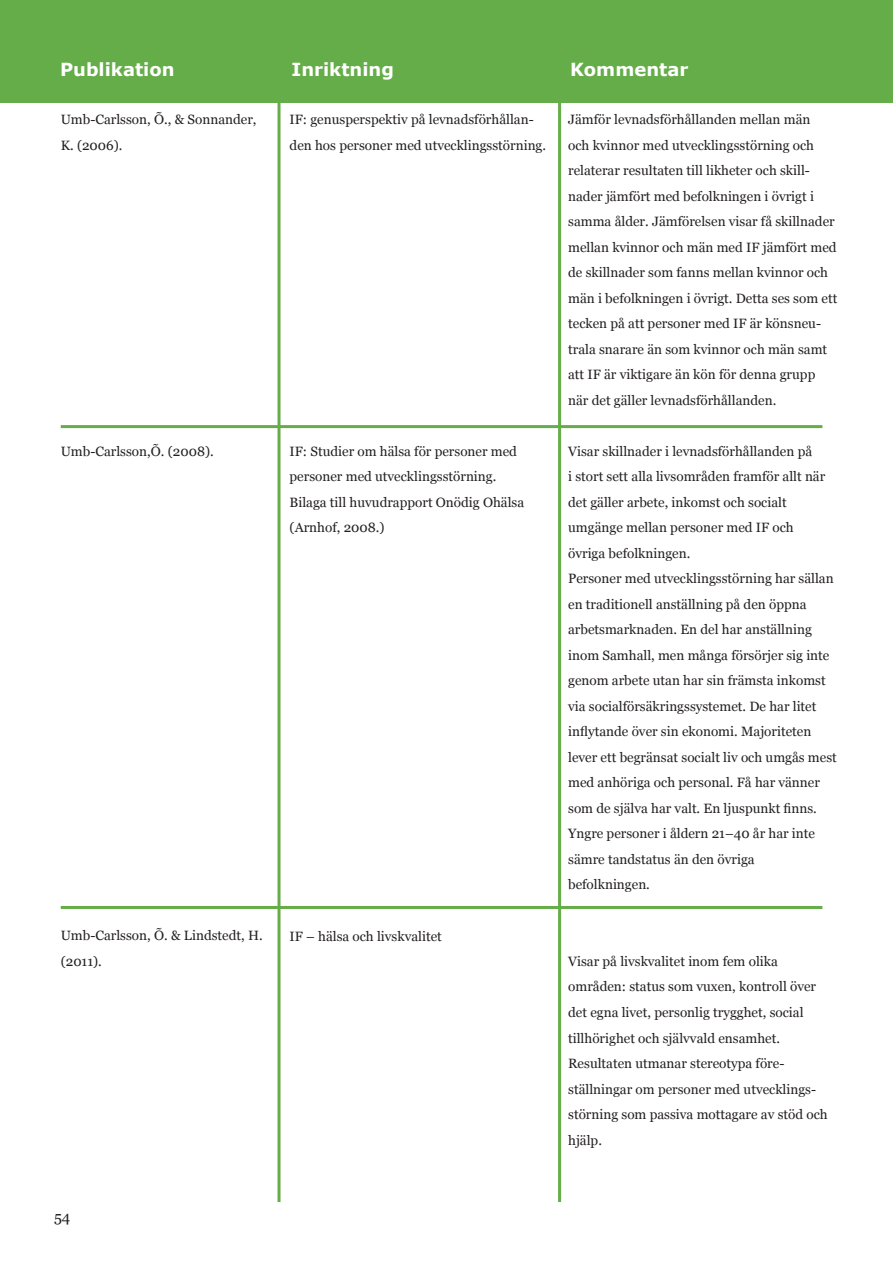
<style>
.page{position:relative;width:893px;height:1263px;background:#fff}
.page>*{position:absolute;margin:0;border:0;box-sizing:border-box;transform-origin:0 0}
.t1{font:700 18px "Verdana";color:#fff}
.t2{font:15px "Georgia";color:#231f20}
.t3{font:13.5px/25.5px "Georgia";color:#231f20}
</style>
<div class="page">
<div style="left:0;top:0;width:893px;height:102px;background:#65ad48"></div>
<hr style="left:278px;top:43px;width:2px;height:1159px;background:#65ad48">
<hr style="left:558px;top:43px;width:3px;height:1159px;background:#65ad48">
<hr style="left:61px;top:906px;width:761px;height:3px;background:#65ad48">
<hr style="left:61px;top:425px;width:761px;height:3px;background:#65ad48">
<h1 class="t1" style="left:60px;top:58px;width:116px">Publikation</h1>
<h1 class="t1" style="left:292px;top:58px;width:104px">Inriktning</h1>
<h1 class="t1" style="left:570px;top:58px;width:120px">Kommentar</h1>
<p class="t3" style="left:61px;top:106px;width:197px">Umb-Carlsson, Õ., &amp; Sonnander,<br>K. (2006).</p>
<p class="t3" style="left:61px;top:438px;width:155px">Umb-Carlsson,Õ. (2008).</p>
<p class="t3" style="left:290px;top:106px;width:258px">IF: genusperspektiv på levnadsförhållan&shy;den hos personer med utvecklingsstörning.</p>
<p class="t3" style="left:290px;top:438px;width:236px">IF: Studier om hälsa för personer med personer med utvecklingsstörning.<br>Bilaga till huvudrapport Onödig Ohälsa (Arnhof, 2008.)</p>
<p class="t3" style="left:568px;top:106px;width:271px">Jämför levnadsförhållanden mellan män<br>och kvinnor med utvecklingsstörning och relaterar resultaten till likheter och skill&shy;nader jämfört med befolkningen i övrigt i samma ålder. Jämförelsen visar få skillnader mellan kvinnor och män med IF jämfört med de skillnader som fanns mellan kvinnor och män i befolkningen i övrigt. Detta ses som ett tecken på att personer med IF är könsneu&shy;trala snarare än som kvinnor och män samt att IF är viktigare än kön för denna grupp när det gäller levnadsförhållanden.</p>
<p class="t3" style="left:568px;top:438px;width:270px">Visar skillnader i levnadsförhållanden på<br>i stort sett alla livsområden framför allt när det gäller arbete, inkomst och socialt umgänge mellan personer med IF och<br>övriga befolkningen.<br>Personer med utvecklingsstörning har sällan en traditionell anställning på den öppna arbetsmarknaden. En del har anställning inom Samhall, men många försörjer sig inte genom arbete utan har sin främsta inkomst via socialförsäkringssystemet. De har litet inflytande över sin ekonomi. Majoriteten lever ett begränsat socialt liv och umgås mest med anhöriga och personal. Få har vänner som de själva har valt. En ljuspunkt finns.<br>Yngre personer i åldern 21–40 år har inte sämre tandstatus än den övriga befolkningen.</p>
<p class="t3" style="left:61px;top:922px;width:203px">Umb-Carlsson, Õ. &amp; Lindstedt, H. (2011).</p>
<p class="t3" style="left:290px;top:922px;width:154px">IF – hälsa och livskvalitet</p>
<p class="t3" style="left:568px;top:948px;width:261px">Visar på livskvalitet inom fem olika områden: status som vuxen, kontroll över det egna livet, personlig trygghet, social tillhörighet och självvald ensamhet.<br>Resultaten utmanar stereotypa före&shy;ställningar om personer med utvecklings&shy;störning som passiva mottagare av stöd och hjälp.</p>
<p class="t2" style="left:54px;top:1206px;width:18px">54</p>
</div>
